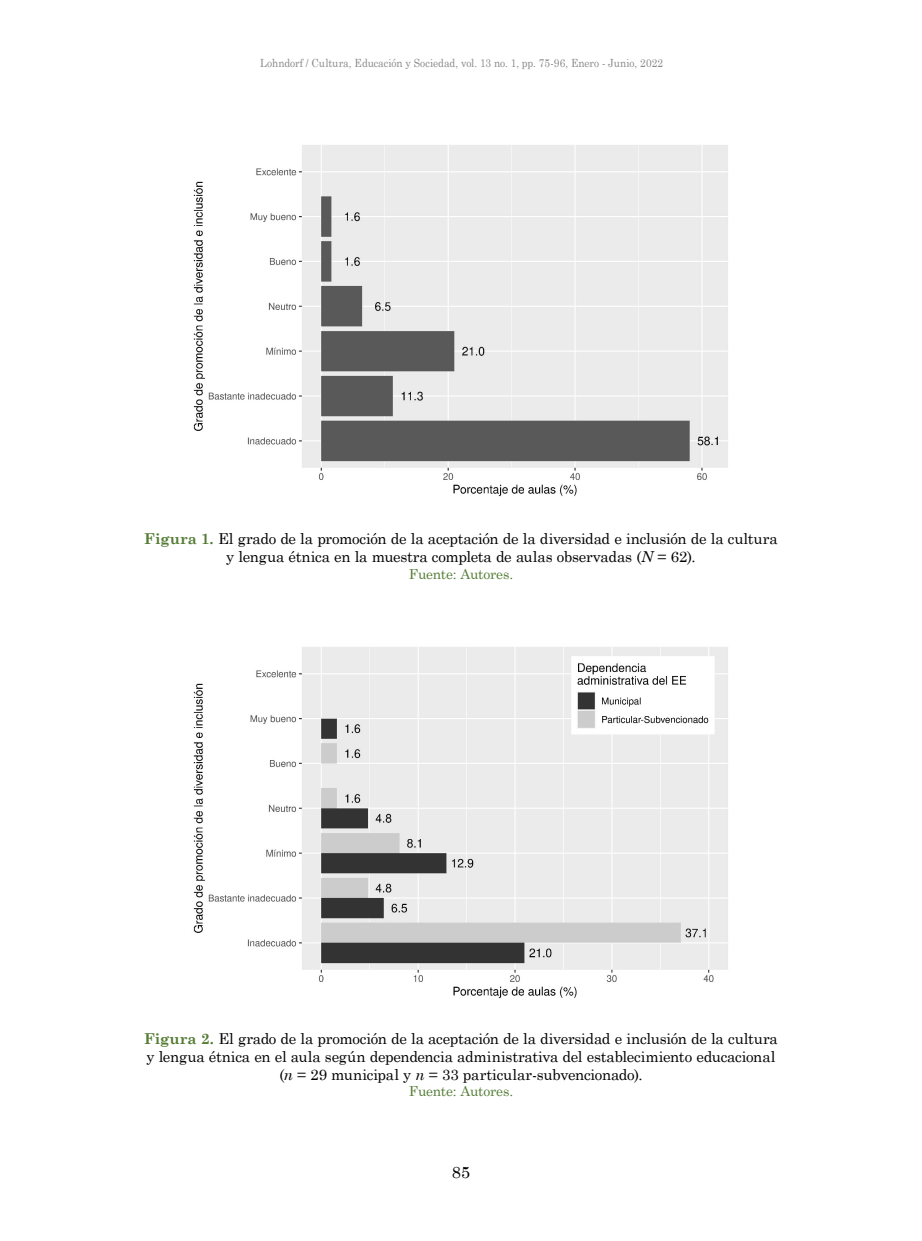
<style>
.page{position:relative;width:922px;height:1241px;background:#fff}
.page>*{position:absolute;margin:0;border:0;box-sizing:border-box;transform-origin:0 0}
.t1{font:16.25px "Century Schoolbook";color:#000}
.t2{font:15px/18px "Century Schoolbook";letter-spacing:-.015em;color:#000;text-align:center}
.t3{font:13.75px "Century Schoolbook";letter-spacing:-.015em;color:#547c34}
.t4{font:11.25px "Century Schoolbook";color:#888;scale:.9 1}
.s1{font-weight:700;color:#547c34}
.s2{font-style:italic}
</style>
<div class="page">
<img style="left:193px;top:145px;width:535px;height:352px">
<img style="left:193px;top:647px;width:535px;height:352px">
<p class="t4" style="left:260px;top:54px;width:449px">Lohndorf / Cultura, Educación y Sociedad, vol. 13 no. 1, pp. 75-96, Enero - Junio, 2022</p>
<p class="t2" style="left:144px;top:528px;width:634px"><span class="s1">Figura 1.</span> El grado de la promoción de la aceptación de la diversidad e inclusión de la cultura y lengua étnica en la muestra completa de aulas observadas (<span class="s2">N</span> = 62).</p>
<p class="t3" style="left:408px;top:562px;width:106px">Fuente: Autores.</p>
<p class="t2" style="left:144px;top:1027px;width:635px"><span class="s1">Figura 2.</span> El grado de la promoción de la aceptación de la diversidad e inclusión de la cultura y lengua étnica en el aula según dependencia administrativa del establecimiento educacional (<span class="s2">n</span> = 29 municipal y <span class="s2">n</span> = 33 particular-subvencionado).</p>
<p class="t3" style="left:408px;top:1079px;width:106px">Fuente: Autores.</p>
<p class="t1" style="left:452px;top:1158px;width:20px">85</p>
</div>
